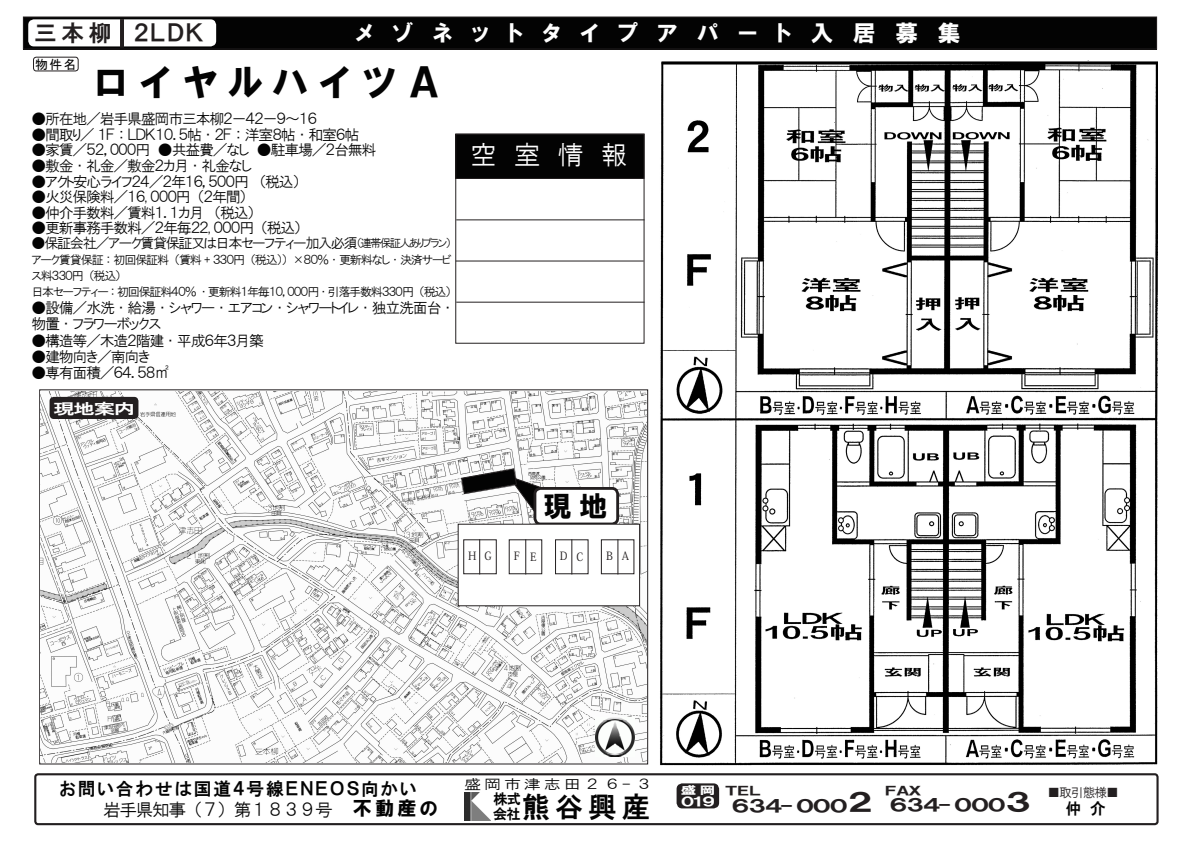
<style>
.page{position:relative;width:1191px;height:842px;background:#fff}
.page>*{position:absolute;margin:0;border:0;box-sizing:border-box;transform-origin:0 0}
.t1{font:38.7px "HG Soei Kakugothic UB";letter-spacing:.17em;color:#030303}
.t2{font:28.3px "HGS Gothic E";color:#030303}
.t3{font:28.3px "HG Soei Kakugothic UB";color:#030303}
.t4{font:26.1px "HGP Gothic M";color:#fff}
.t5{font:24.8px "HGS Soei Kakugothic UB";color:#231f20;scale:1.43 1}
.t6{font:22.7px "HGP Soei Kakugothic UB";letter-spacing:.865em;color:#fff}
.t7{font:22.7px "HGP Gothic E";letter-spacing:.07em;color:#231f20}
.t8{font:19.1px "HGP Soei Kakugothic UB";color:#030303}
.t9{font:17.7px "HGP Gothic E";letter-spacing:.11em;color:#030303}
.t10{font:17.7px "HGS Gothic M";letter-spacing:-.08em;color:#030303}
.t11{font:16.9px "HGS Soei Kakugothic UB";letter-spacing:-.3em;color:#231f20;scale:1.43 1}
.t12{font:15.6px "HGP Gothic E";color:#030303}
.t13{font:14.9px/16.3px "HGP Gothic M";letter-spacing:-.08em;color:#030303}
.t14{font:14.9px "HG Gothic E";color:#fff;scale:1.43 1}
.t15{font:14.2px "HGP Gothic M";letter-spacing:-.1em;color:#030303}
.t16{font:14.2px "HGS Gothic E";color:#030303}
.t17{font:13.6px "HGS Gothic M";letter-spacing:.17em;color:#030303;scale:1.25 1}
.t18{font:12.8px "HGS Gothic M";color:#231f20}
.t19{font:12.8px "MS Gothic";color:#030303}
.t20{font:12.4px "HGS Soei Kakugothic UB";color:#fff;scale:1.43 1}
.t21{font:12px/15.6px "HGP Gothic M";letter-spacing:-.1em;color:#030303}
.t22{font:11.9px "HGS Soei Kakugothic UB";letter-spacing:-.3em;color:#231f20;scale:1.43 1}
.t23{font:11.3px "Koz Min Pro";color:#231f20}
.t24{font:10.9px "HGS Soei Kakugothic UB";color:#fff;scale:1.43 1}
.s1{font-size:11.3px}
.s2{font-family:"HG Gothic M"}
</style>
<div class="page">
<img style="left:41px;top:391px;width:605px;height:372px">
<div style="left:23px;top:17px;width:1133px;height:32px;background:#030303"></div>
<div style="left:23px;top:17px;width:1134px;height:32px;border:1px solid #231f20"></div>
<div style="left:34px;top:773px;width:1124px;height:52px;border:2px solid #231f20;border-radius:3px"></div>
<div style="left:28px;top:19px;width:188px;height:27px;background:#fff;border-radius:6px"></div>
<hr style="left:120px;top:19px;width:4px;height:29px;background:#231f20">
<div style="left:33px;top:57px;width:46px;height:14px;border:1px solid #231f20;border-radius:3px"></div>
<img style="left:464px;top:793px;width:26px;height:27px">
<div style="left:676px;top:783px;width:43px;height:25px;background:#231f20;border-radius:6px"></div>
<div style="left:50px;top:397px;width:88px;height:22px;background:#231f20;border-radius:4px"></div>
<div style="left:535px;top:488px;width:82px;height:36px;background:#fff;border-radius:6px"></div>
<div style="left:533px;top:487px;width:86px;height:38px;border:3px solid #231f20;border-radius:6px"></div>
<img style="left:596px;top:718px;width:38px;height:38px">
<svg style="left:460px;top:468px;width:94px;height:47px"></svg>
<div style="left:455px;top:134px;width:189px;height:210px;border:1px solid #231f20"></div>
<div style="left:456px;top:134px;width:188px;height:44px;background:#030303"></div>
<div style="left:455px;top:134px;width:189px;height:45px;border:1px solid #231f20"></div>
<hr style="left:456px;top:219px;width:188px;height:1px;background:#231f20">
<hr style="left:456px;top:260px;width:187px;height:1px;background:#231f20">
<hr style="left:456px;top:302px;width:188px;height:1px;background:#231f20">
<div style="left:458px;top:524px;width:181px;height:82px;background:#fff"></div>
<div style="left:463px;top:539px;width:34px;height:35px;border:1px solid #231f20"></div>
<div style="left:601px;top:539px;width:33px;height:35px;border:1px solid #231f20"></div>
<div style="left:555px;top:539px;width:33px;height:35px;border:1px solid #231f20"></div>
<hr style="left:479px;top:539px;width:1px;height:35px;background:#231f20">
<hr style="left:617px;top:539px;width:1px;height:35px;background:#231f20">
<hr style="left:571px;top:539px;width:1px;height:35px;background:#231f20">
<hr style="left:525px;top:539px;width:1px;height:35px;background:#231f20">
<img style="left:660px;top:61px;width:497px;height:705px">
<p class="t7" style="left:34px;top:21px;width:79px">三本柳</p>
<p class="t6" style="left:355px;top:21px;width:606px">メゾネットタイプアパート入居募集</p>
<p class="t19" style="left:35px;top:58px;width:43px">物件名</p>
<p class="t7" style="left:134px;top:22px;width:72px">２ＬＤＫ</p>
<p class="t1" style="left:92px;top:63px;width:353px">ロイヤルハイツＡ</p>
<p class="t13" style="left:31px;top:111px;width:287px">●所在地／岩手県盛岡市三本柳２－４２－９～１６</p>
<p class="t13" style="left:31px;top:126px;width:329px">●間取り／１Ｆ：ＬＤＫ１０．５帖・２Ｆ：洋室８帖・和室６帖</p>
<p class="t13" style="left:31px;top:142px;width:346px">●家賃／５２，０００円　●共益費／なし　●駐車場／２台無料</p>
<p class="t13" style="left:31px;top:157px;width:222px">●敷金・礼金／敷金２カ月・礼金なし</p>
<p class="t13" style="left:31px;top:173px;width:270px">●アクト安心ライフ２４／２年１６，５００円 （税込）</p>
<p class="t13" style="left:31px;top:189px;width:217px">●火災保険料／１６, ０００円（２年間）</p>
<p class="t13" style="left:31px;top:204px;width:225px">●仲介手数料／賃料１．１カ月 （税込）</p>
<p class="t13" style="left:31px;top:220px;width:272px">●更新事務手数料／２年毎２２, ０００円（税込）</p>
<p class="t15" style="left:31px;top:236px;width:422px">●保証会社／アーク賃貸保証又は日本セーフティー加入必須<span class="s1">（連帯保証人ありプラン）</span></p>
<p class="t21" style="left:31px;top:252px;width:421px">アーク賃貸保証：初回保証料（賃料 + ３３０円（税込）） ×８０％・更新料なし・決済サービス料３３０円（税込）</p>
<p class="t21" style="left:31px;top:284px;width:421px">日本セーフティー：初回保証料４０％ ・更新料１年毎１０，０００円・引落手数料３３０円（税込）</p>
<p class="t13" style="left:31px;top:300px;width:422px">●設備／水洗・給湯・シャワー・エアコン・シャワートイレ・独立洗面台・物置・フラワーボックス</p>
<p class="t13" style="left:31px;top:332px;width:251px">●構造等／木造２階建・平成６年３月築　　</p>
<p class="t13" style="left:31px;top:348px;width:121px">●建物向き／南向き</p>
<p class="t13" style="left:31px;top:365px;width:139px">●専有面積／６４．５８㎡</p>
<p class="t14" style="left:53px;top:401px;width:59px">現地案内</p>
<p class="t4" style="left:470px;top:141px;width:158px">空 室 情 報</p>
<p class="t3" style="left:543px;top:492px;width:65px">現地</p>
<p class="t23" style="left:468px;top:548px;width:10px">H</p>
<p class="t23" style="left:484px;top:548px;width:9px">G</p>
<p class="t23" style="left:514px;top:548px;width:8px">F</p>
<p class="t23" style="left:530px;top:548px;width:8px">E</p>
<p class="t23" style="left:560px;top:548px;width:9px">D</p>
<p class="t23" style="left:576px;top:548px;width:8px">C</p>
<p class="t23" style="left:606px;top:548px;width:8px">B</p>
<p class="t23" style="left:621px;top:548px;width:9px">A</p>
<p class="t9" style="left:60px;top:779px;width:359px">お問い合わせは国道４号線ＥＮＥＯＳ向かい</p>
<p class="t10" style="left:103px;top:800px;width:231px">岩手県知事（７）第１８３９号</p>
<p class="t8" style="left:353px;top:798px;width:86px">不動産の</p>
<p class="t17" style="left:464px;top:777px;width:152px">盛岡市津志田２６-３</p>
<p class="t16" style="left:493px;top:806px;width:29px">会社</p>
<p class="t24" style="left:681px;top:785px;width:26px">盛岡</p>
<p class="t16" style="left:493px;top:792px;width:29px">株式</p>
<p class="t2" style="left:522px;top:792px;width:129px">熊谷興産</p>
<p class="t20" style="left:678px;top:796px;width:29px">０１９</p>
<p class="t22" style="left:882px;top:785px;width:30px">ＦＡＸ</p>
<p class="t22" style="left:723px;top:785px;width:30px">ＴＥＬ</p>
<p class="t11" style="left:728px;top:797px;width:87px">６３４- ０００</p>
<p class="t5" style="left:842px;top:790px;width:26px">２</p>
<p class="t18" style="left:1047px;top:786px;width:73px"><span class="s2">■</span>取引態様■</p>
<p class="t11" style="left:886px;top:796px;width:87px">６３４- ０００</p>
<p class="t5" style="left:1000px;top:789px;width:26px">３</p>
<p class="t12" style="left:1065px;top:800px;width:42px">仲介</p>
</div>
